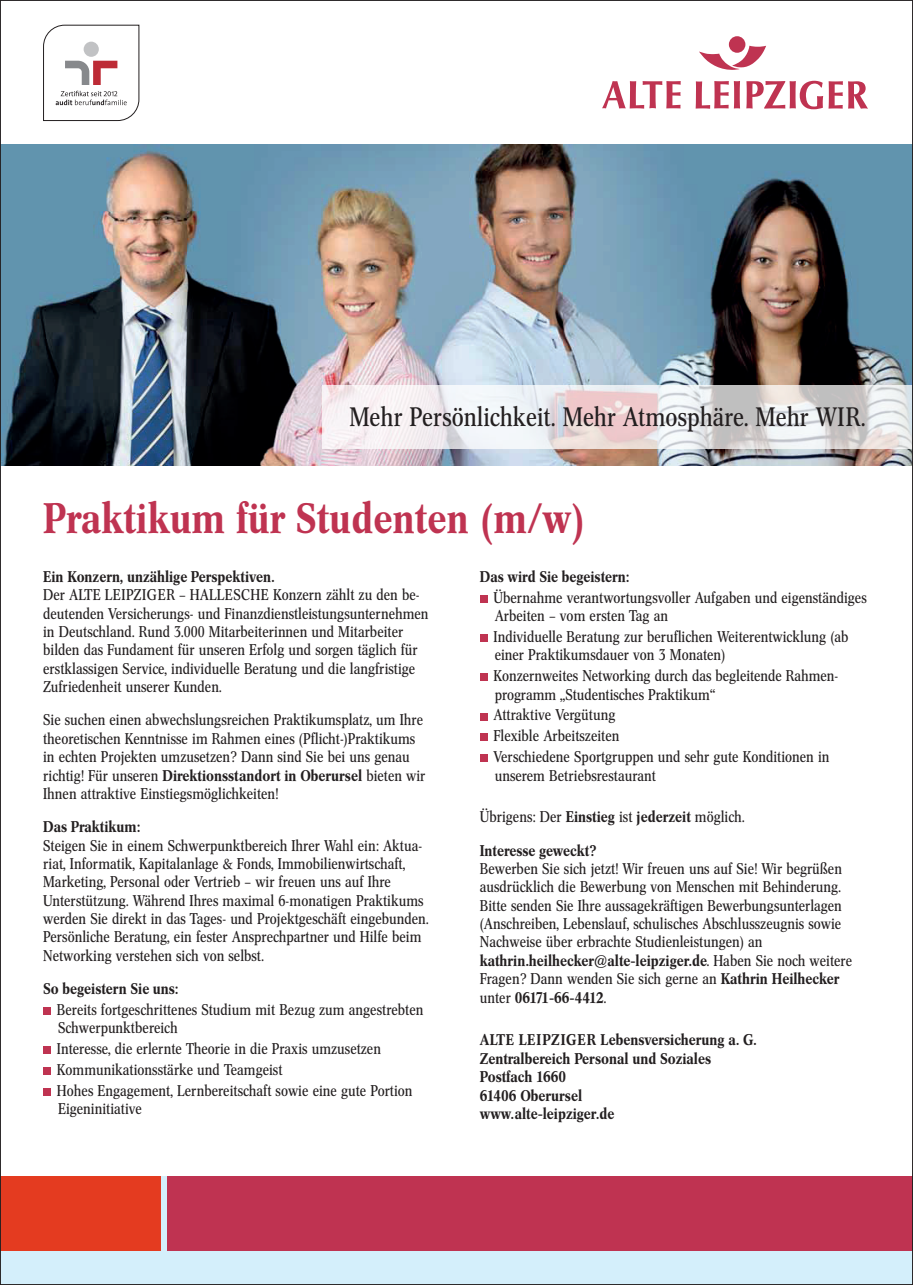
<style>
.page{position:relative;width:913px;height:1285px;background:#fff}
.page>*{position:absolute;margin:0;border:0;box-sizing:border-box;transform-origin:0 0}
.t1{font:500 42px "Concorde Nova BQ";letter-spacing:.005em;color:#bf3351}
.t2{font:26.25px "Concorde Nova BQ";color:#231f20}
.t3{font:24.5px "Concorde Nova BQ";color:#231f20}
.t4{font:15.4px/18.4px "Concorde Nova BQ";color:#231f20}
.t5{font:500 15.4px/18.4px "Concorde Nova BQ";color:#231f20}
.s1{font-weight:500}
.s2{font-weight:400}
</style>
<div class="page">
<div style="left:729px;top:36px;width:16px;height:17px;background:#bf3351;border-radius:50%"></div>
<svg style="left:699px;top:46px;width:67px;height:24px"></svg>
<svg style="left:602px;top:81px;width:79px;height:28px"></svg>
<svg style="left:695px;top:81px;width:45px;height:28px"></svg>
<svg style="left:746px;top:81px;width:122px;height:28px"></svg>
<svg style="left:43px;top:24px;width:97px;height:97px"></svg>
<img style="left:2px;top:144px;width:909px;height:321px">
<svg style="left:323px;top:385px;width:588px;height:64px"></svg>
<div style="left:43px;top:1007px;width:8px;height:8px;background:#bf3351"></div>
<div style="left:43px;top:1046px;width:8px;height:8px;background:#bf3351"></div>
<div style="left:43px;top:1067px;width:8px;height:8px;background:#bf3351"></div>
<div style="left:43px;top:1088px;width:8px;height:8px;background:#bf3351"></div>
<div style="left:480px;top:595px;width:7px;height:8px;background:#bf3351"></div>
<div style="left:480px;top:634px;width:7px;height:8px;background:#bf3351"></div>
<div style="left:480px;top:673px;width:7px;height:8px;background:#bf3351"></div>
<div style="left:480px;top:713px;width:7px;height:7px;background:#bf3351"></div>
<div style="left:480px;top:734px;width:7px;height:7px;background:#bf3351"></div>
<div style="left:480px;top:754px;width:7px;height:8px;background:#bf3351"></div>
<div style="left:0;top:1176px;width:913px;height:109px;background:#d4effb"></div>
<div style="left:0;top:1176px;width:161px;height:74px;background:#e43b20"></div>
<div style="left:168px;top:1176px;width:745px;height:74px;background:#bf3351"></div>
<h2 class="t2" style="left:349px;top:402px;width:517px">Mehr Persönlichkeit. Mehr Atmosphäre. Mehr WIR.</h2>
<h3 class="t3" style="left:345px;top:406px;width:342px">Mit mehr Erfahrung zu mehr Erfolg.</h3>
<h1 class="t1" style="left:43px;top:494px;width:544px">Praktikum für Studenten (m/w)</h1>
<p class="t5" style="left:43px;top:568px;width:233px">Ein Konzern, unzählige Perspektiven.</p>
<p class="t4" style="left:43px;top:586px;width:387px">Der ALTE LEIPZIGER – HALLESCHE Konzern zählt zu den be&shy;deutenden Versicherungs- und Finanzdienstleistungsunternehmen in Deutschland. Rund 3.000 Mitarbeiterinnen und Mitarbeiter bilden das Fundament für unseren Erfolg und sorgen täglich für erstklassigen Service, individuelle Beratung und die langfristige Zufriedenheit unserer Kunden.</p>
<p class="t4" style="left:43px;top:711px;width:384px">Sie suchen einen abwechslungsreichen Praktikumsplatz, um Ihre theoretischen Kenntnisse im Rahmen eines (Pflicht-)Praktikums in echten Projekten umzusetzen? Dann sind Sie bei uns genau richtig! Für unseren <span class="s1">Direktionsstandort in Oberursel</span> bieten wir Ihnen attraktive Einstiegsmöglichkeiten!</p>
<p class="t5" style="left:43px;top:818px;width:98px">Das Praktikum:</p>
<p class="t4" style="left:43px;top:836px;width:387px">Steigen Sie in einem Schwerpunktbereich Ihrer Wahl ein: Aktua&shy;riat, Informatik, Kapitalanlage &amp; Fonds, Immobilienwirtschaft, Marketing, Personal oder Vertrieb – wir freuen uns auf Ihre Unterstützung. Während Ihres maximal 6-monatigen Praktikums werden Sie direkt in das Tages- und Projektgeschäft eingebunden.<br>Persönliche Beratung, ein fester Ansprechpartner und Hilfe beim Networking verstehen sich von selbst.</p>
<p class="t5" style="left:43px;top:980px;width:137px">So begeistern Sie uns:</p>
<p class="t4" style="left:57px;top:1000px;width:368px">Bereits fortgeschrittenes Studium mit Bezug zum angestrebten<br>Schwerpunktbereich</p>
<p class="t4" style="left:57px;top:1038px;width:357px;line-height:20.8px">Interesse, die erlernte Theorie in die Praxis umzusetzen<br>Kommunikationsstärke und Teamgeist<br>Hohes Engagement, Lernbereitschaft sowie eine gute Portion</p>
<p class="t4" style="left:58px;top:1100px;width:85px">Eigeninitiative</p>
<p class="t5" style="left:480px;top:568px;width:151px">Das wird Sie begeistern:</p>
<p class="t4" style="left:493px;top:588px;width:375px">Übernahme verantwortungsvoller Aufgaben und eigenständiges<br>Arbeiten – vom ersten Tag an</p>
<p class="t4" style="left:493px;top:628px;width:356px">Individuelle Beratung zur beruflichen Weiterentwicklung (ab einer Praktikumsdauer von 3 Monaten)</p>
<p class="t4" style="left:493px;top:667px;width:346px">Konzernweites Networking durch das begleitende Rahmen&shy;programm „Studentisches Praktikum“</p>
<p class="t4" style="left:493px;top:705px;width:337px;line-height:20.8px">Attraktive Vergütung<br>Flexible Arbeitszeiten<br>Verschiedene Sportgruppen und sehr gute Konditionen in</p>
<p class="t4" style="left:495px;top:766px;width:163px">unserem Betriebsrestaurant</p>
<p class="t5" style="left:480px;top:801px;width:266px;line-height:33.2px"><span class="s2">Übrigens: Der</span> Einstieg <span class="s2">ist</span> jederzeit <span class="s2">möglich.<br></span>Interesse geweckt?</p>
<p class="t4" style="left:480px;top:859px;width:374px">Bewerben Sie sich jetzt! Wir freuen uns auf Sie! Wir begrüßen ausdrücklich die Bewerbung von Menschen mit Behinderung.<br>Bitte senden Sie Ihre aussagekräftigen Bewerbungsunterlagen (Anschreiben, Lebenslauf, schulisches Abschlusszeugnis sowie Nachweise über erbrachte Studienleistungen) an <span class="s1">kathrin.heilhecker@alte-leipziger.de</span>. Haben Sie noch weitere Fragen? Dann wenden Sie sich gerne an <span class="s1">Kathrin Heilhecker </span>unter <span class="s1">06171-66-4412</span>.</p>
<p class="t5" style="left:480px;top:1031px;width:278px">ALTE LEIPZIGER Lebensversicherung a. G.<br>Zentralbereich Personal und Soziales<br>Postfach 1660<br>61406 Oberursel<br>www.alte-leipziger.de</p>
</div>
